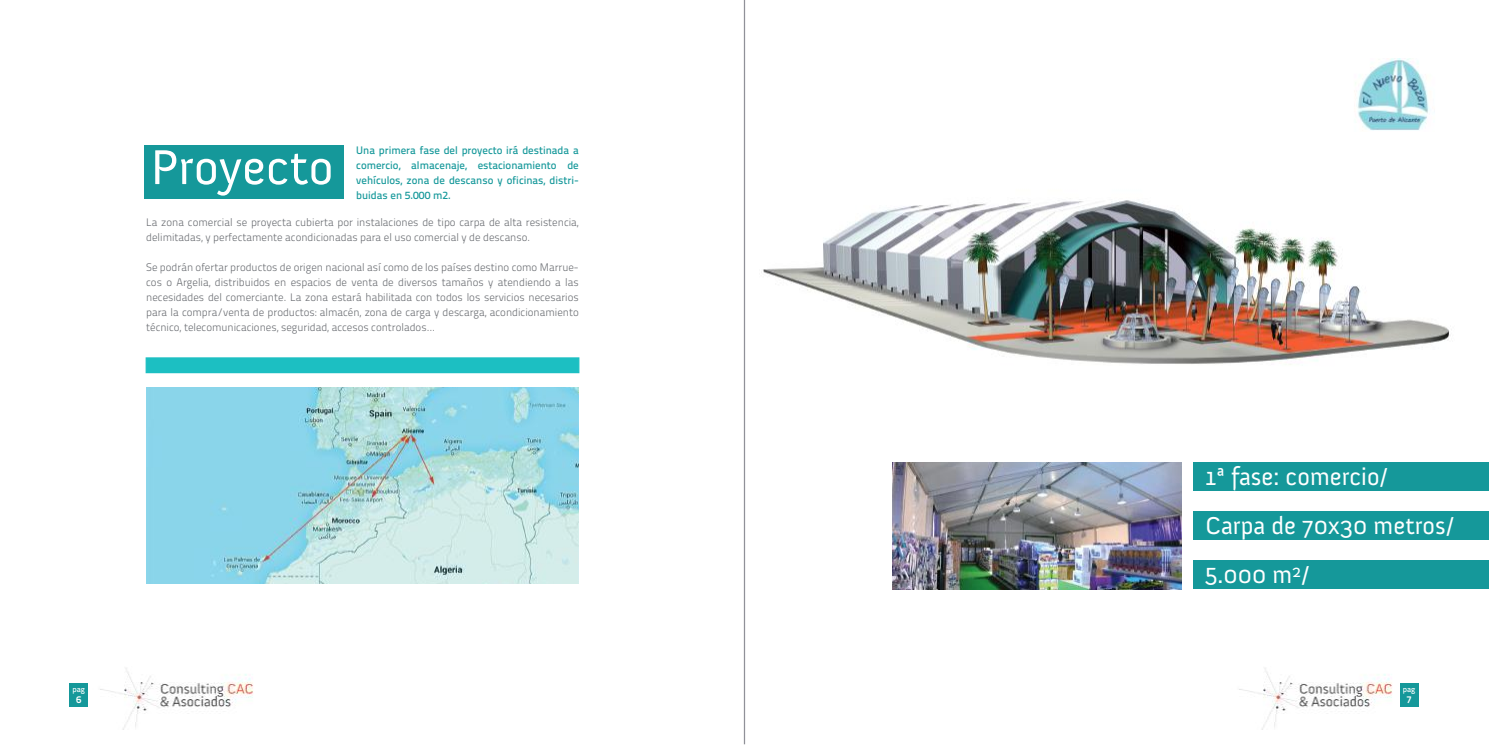
<style>
.page{position:relative;width:1489px;height:745px;background:#fff}
.page>*{position:absolute;margin:0;border:0;box-sizing:border-box;transform-origin:0 0}
.t1{font:50px "Anivers";color:#fff}
.t2{font:25px/49px "Anivers";color:#fff}
.t3{font:300 10.88px/15px "Titillium Text 22 L";color:#696c71}
.t4{font:500 10.88px/15px "Titillium Text 22 L";color:#15989a;text-align:justify}
.t5{font:700 10px "Titillium Text 22 L";color:#fff}
.t6{font:500 7.88px "Titillium Text 22 L";color:#fff}
</style>
<div class="page">
<img style="left:1239px;top:668px;width:153px;height:62px">
<img style="left:100px;top:668px;width:153px;height:62px">
<div style="left:70px;top:682px;width:18px;height:23px;background:#15989a"></div>
<div style="left:1399px;top:682px;width:19px;height:24px;background:#15989a"></div>
<hr style="left:743px;top:0;width:2px;height:743px;background:#909198">
<img style="left:761px;top:200px;width:706px;height:334px">
<div style="left:1193px;top:461px;width:295px;height:29px;background:#15989a"></div>
<div style="left:1193px;top:510px;width:295px;height:29px;background:#15989a"></div>
<div style="left:1193px;top:559px;width:295px;height:29px;background:#15989a"></div>
<div style="left:146px;top:357px;width:433px;height:16px;background:#1cbfc2;border:1px solid #1cbfc2"></div>
<div style="left:144px;top:145px;width:199px;height:53px;background:#15989a"></div>
<img style="left:146px;top:387px;width:432px;height:195px">
<img style="left:892px;top:462px;width:289px;height:127px">
<img style="left:1357px;top:59px;width:73px;height:72px">
<h1 class="t1" style="left:151px;top:140px;width:184px">Proyecto</h1>
<p class="t4" style="left:356px;top:142px;width:224px">Una primera fase del proyecto irá destinada a comercio, almacenaje, estacionamiento de vehículos, zona de descanso y oficinas, distri&shy;buidas en 5.000 m2.</p>
<p class="t3" style="left:146px;top:214px;width:434px">La zona comercial se proyecta cubierta por instalaciones de tipo carpa de alta resistencia, delimitadas, y perfectamente acondicionadas para el uso comercial y de descanso.</p>
<p class="t3" style="left:146px;top:259px;width:434px;text-align:justify">Se podrán ofertar productos de origen nacional así como de los países destino como Marrue&shy;cos o Argelia, distribuidos en espacios de venta de diversos tamaños y atendiendo a las necesidades del comerciante. La zona estará habilitada con todos los servicios necesarios para la compra/venta de productos: almacén, zona de carga y descarga, acondicionamiento técnico, telecomunicaciones, seguridad, accesos controlados…</p>
<p class="t6" style="left:72px;top:682px;width:14px">pag</p>
<p class="t5" style="left:76px;top:691px;width:7px">6</p>
<h2 class="t2" style="left:1205px;top:452px;width:250px">1ª fase: comercio/<br>Carpa de 70x30 metros/<br>5.000 m<sup>2</sup>/</h2>
<p class="t6" style="left:1402px;top:682px;width:14px">pag</p>
<p class="t5" style="left:1406px;top:691px;width:7px">7</p>
</div>
